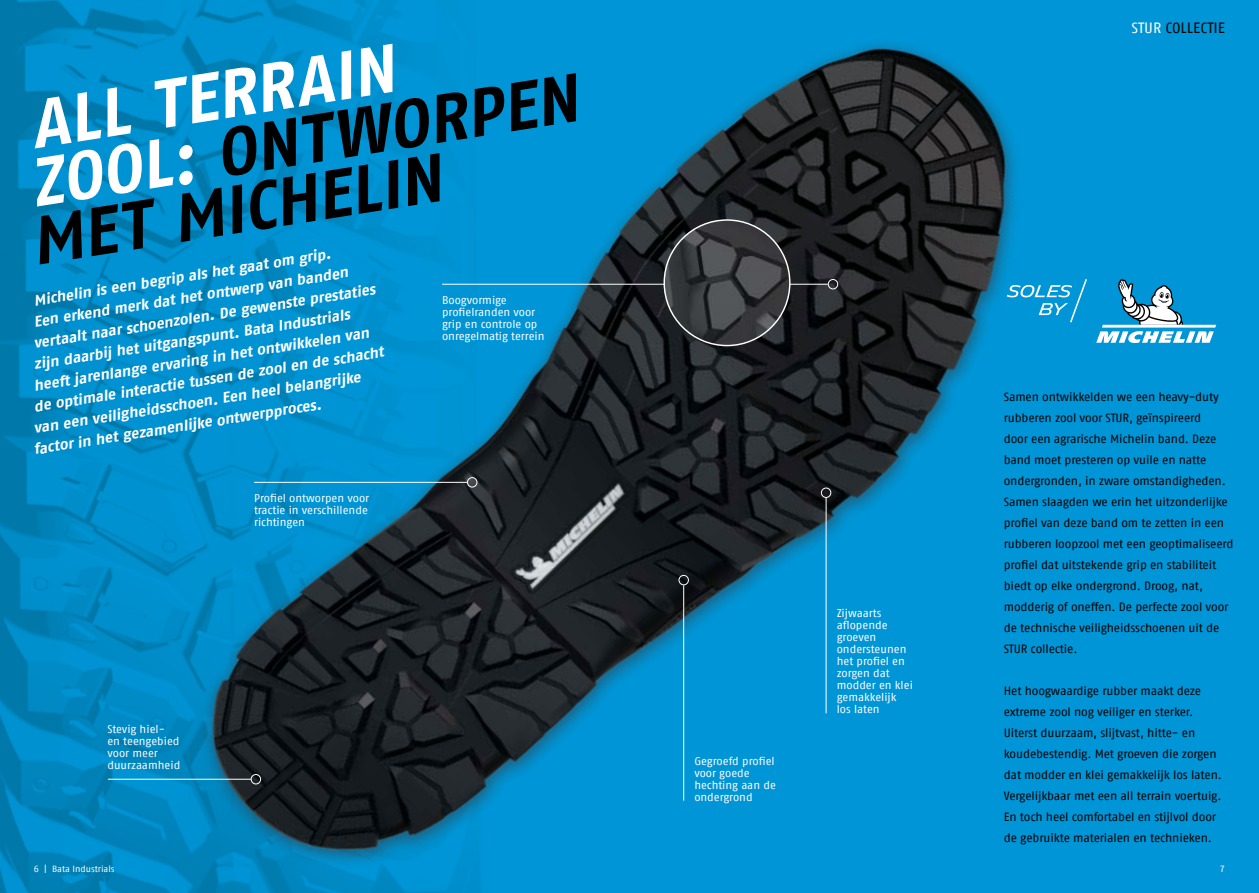
<style>
.page{position:relative;width:1259px;height:893px;background:#fff}
.page>*{position:absolute;margin:0;border:0;box-sizing:border-box;transform-origin:0 0}
.t1{font:italic 67.95px/57.6px "Fago No Bold Caps";color:#000}
.t2{font:italic 700 15px "Fago Offc";color:#fff}
.t3{font:14.85px "Fago Offc";color:#000}
.t4{font:12px/21px "Fago Offc";letter-spacing:-.015em;color:#000}
.t5{font:11.25px/12px "Fago Offc";letter-spacing:-.005em;color:#fff}
.t6{font:9px "Fago Offc";color:#fff}
.s1{color:#fff}
</style>
<div class="page">
<img style="left:0;top:0;width:1259px;height:893px">
<div style="left:828px;top:279px;width:10px;height:10px;border:1px solid #fff;border-radius:50%"></div>
<div style="left:467px;top:477px;width:10px;height:11px;border:1px solid #fff;border-radius:50%"></div>
<hr style="left:442px;top:284px;width:386px;height:1px;background:#fff">
<hr style="left:254px;top:482px;width:213px;height:1px;background:#fff">
<div style="left:821px;top:488px;width:10px;height:10px;border:1px solid #fff;border-radius:50%"></div>
<hr style="left:825px;top:498px;width:1px;height:215px;background:#fff">
<div style="left:678px;top:575px;width:11px;height:10px;border:1px solid #fff;border-radius:50%"></div>
<hr style="left:683px;top:585px;width:1px;height:216px;background:#fff">
<div style="left:251px;top:774px;width:10px;height:10px;border:1px solid #fff;border-radius:50%"></div>
<hr style="left:108px;top:779px;width:143px;height:1px;background:#fff">
<svg style="left:1096px;top:279px;width:120px;height:64px"></svg>
<svg style="left:1006px;top:277px;width:82px;height:47px;background:#1ea1da"></svg>
<img style="left:664px;top:220px;width:126px;height:126px;border-radius:63px">
<h1 class="t1" style="left:8px;top:99px;width:565px;rotate:-9deg"><span class="s1">ALL TERRAIN<br>ZOOL:</span> ONTWORPEN<br>MET MICHELIN</h1>
<p class="t5" style="left:442px;top:295px;width:104px">Boogvormige profielranden voor grip en controle op onregelmatig terrein</p>
<p class="t2" style="left:33px;top:292px;width:302px;rotate:-9deg">Michelin is een begrip als het gaat om grip.</p>
<p class="t2" style="left:33px;top:313px;width:320px;rotate:-9deg">Een erkend merk dat het ontwerp van banden</p>
<p class="t2" style="left:33px;top:334px;width:347px;rotate:-9deg">vertaalt naar schoenzolen. De gewenste prestaties</p>
<p class="t2" style="left:33px;top:355px;width:321px;rotate:-9deg">zijn daarbij het uitgangspunt. Bata Industrials</p>
<p class="t2" style="left:33px;top:377px;width:341px;rotate:-9deg">heeft jarenlange ervaring in het ontwikkelen van</p>
<p class="t2" style="left:33px;top:398px;width:355px;rotate:-9deg">de optimale interactie tussen de zool en de schacht</p>
<p class="t2" style="left:33px;top:419px;width:332px;rotate:-9deg">van een veiligheidsschoen. Een heel belangrijke</p>
<p class="t2" style="left:33px;top:440px;width:292px;rotate:-9deg">factor in het gezamenlijke ontwerpproces.</p>
<p class="t5" style="left:254px;top:493px;width:117px;text-align:justify">Profiel ontworpen voor tractie in verschillende richtingen</p>
<p class="t5" style="left:107px;top:723px;width:74px">Stevig hiel&shy;en teengebied voor meer duurzaamheid</p>
<p class="t3" style="left:1131px;top:20px;width:95px"><span class="s1">STUR</span> COLLECTIE</p>
<p class="t5" style="left:694px;top:755px;width:83px">Gegroefd profiel voor goede hechting aan de ondergrond</p>
<p class="t5" style="left:836px;top:608px;width:78px">Zijwaarts aflopende groeven ondersteunen het profiel en zorgen dat modder en klei gemakkelijk los laten</p>
<p class="t4" style="left:1003px;top:386px;width:231px">Samen ontwikkelden we een heavy-duty rubberen zool voor STUR, geïnspireerd<br>door een agrarische Michelin band. Deze band moet presteren op vuile en natte ondergronden, in zware omstandigheden.<br>Samen slaagden we erin het uitzonderlijke profiel van deze band om te zetten in een rubberen loopzool met een geoptimaliseerd profiel dat uitstekende grip en stabiliteit biedt op elke ondergrond. Droog, nat, modderig of oneffen. De perfecte zool voor de technische veiligheidsschoenen uit de STUR collectie.</p>
<p class="t4" style="left:1003px;top:680px;width:220px">Het hoogwaardige rubber maakt deze extreme zool nog veiliger en sterker.<br>Uiterst duurzaam, slijtvast, hitte- en koudebestendig. Met groeven die zorgen dat modder en klei gemakkelijk los laten.<br>Vergelijkbaar met een all terrain voertuig.<br>En toch heel comfortabel en stijlvol door de gebruikte materialen en technieken.</p>
<p class="t6" style="left:34px;top:863px;width:82px">6 | Bata Industrials</p>
<p class="t6" style="left:1219px;top:863px;width:7px">7</p>
</div>
